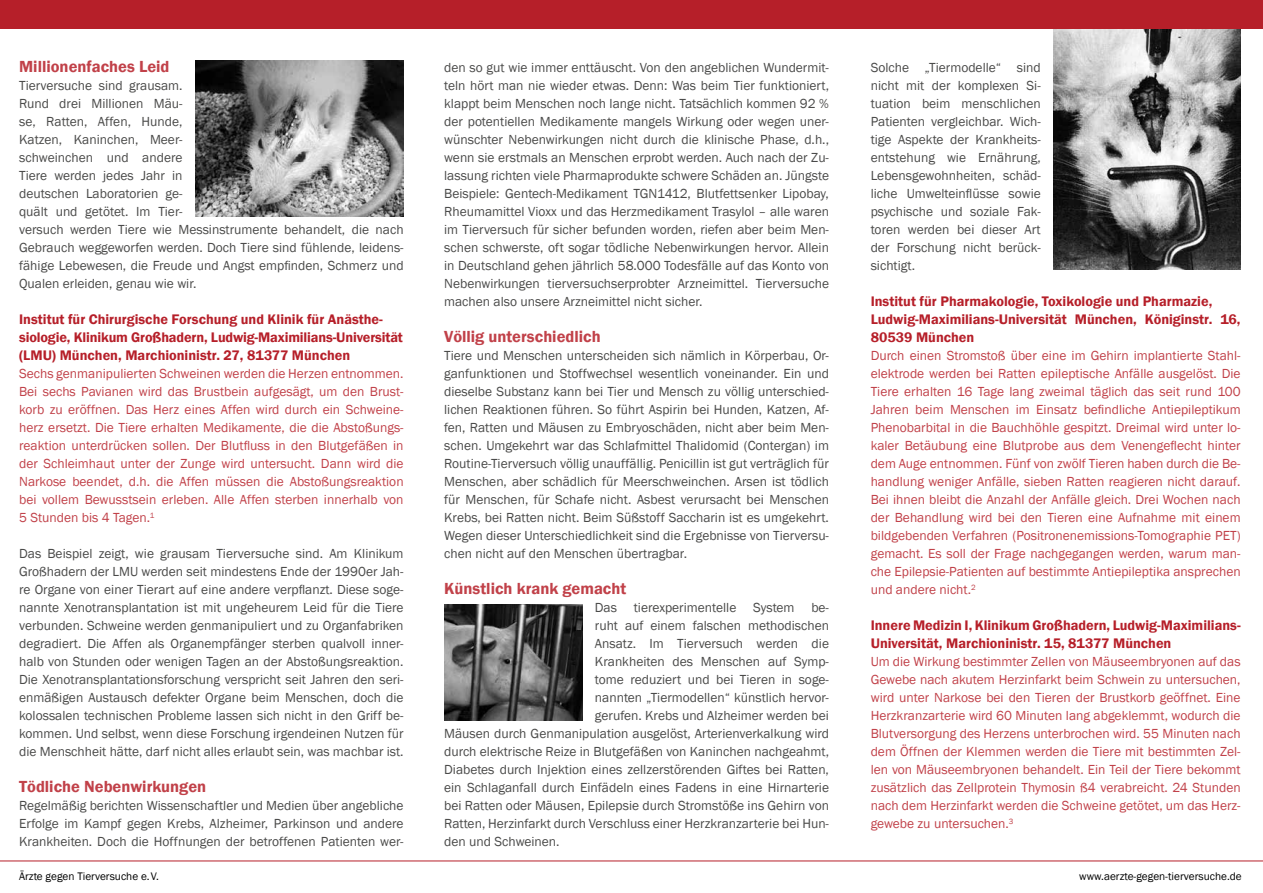
<style>
.page{position:relative;width:1263px;height:893px;background:#fff}
.page>*{position:absolute;margin:0;border:0;box-sizing:border-box;transform-origin:0 0}
.t1{font:600 16.5px "Franklin Gothic";color:#c14149}
.t2{font:600 14.25px/18px "Franklin Gothic";color:#b61f29}
.t3{font:13.5px/18px "Franklin Gothic";color:#4a4a49;text-align:justify}
.t4{font:13.5px/18px "Franklin Gothic";color:#c14149;text-align:justify}
.t5{font:11.25px "Franklin Gothic";color:#000}
</style>
<div class="page">
<hr style="left:0;top:861px;width:1263px;height:1px;background:#b61f29">
<img style="left:1053px;top:29px;width:188px;height:241px">
<div style="left:0;top:0;width:1263px;height:29px;background:#b61f29"></div>
<img style="left:195px;top:60px;width:209px;height:156px">
<img style="left:444px;top:604px;width:138px;height:116px">
<p class="t1" style="left:19px;top:56px;width:152px">Millionenfaches Leid</p>
<p class="t3" style="left:19px;top:77px;width:386px;text-align:left">Tierversuche sind grausam.<br>Rund drei Millionen Mäu-<br>se, Ratten, Affen, Hunde,<br>Katzen, Kaninchen, Meer-<br>schweinchen und andere<br>Tiere werden jedes Jahr in<br>deutschen Laboratorien ge-<br>quält und getötet. Im Tier-<br>versuch werden Tiere wie Messinstrumente behandelt, die nach Gebrauch weggeworfen werden. Doch Tiere sind fühlende, leidens&shy;fähige Lebewesen, die Freude und Angst empfinden, Schmerz und Qualen erleiden, genau wie wir.</p>
<p class="t2" style="left:19px;top:310px;width:385px">Institut für Chirurgische Forschung und Klinik für Anästhe&shy;siologie, Klinikum Großhadern, Ludwig-Maximilians-Universität (LMU) München, Marchioninistr. 27, 81377 München</p>
<p class="t4" style="left:19px;top:365px;width:386px">Sechs genmanipulierten Schweinen werden die Herzen entnommen.<br>Bei sechs Pavianen wird das Brustbein aufgesägt, um den Brust&shy;korb zu eröffnen. Das Herz eines Affen wird durch ein Schweine&shy;herz ersetzt. Die Tiere erhalten Medikamente, die die Abstoßungs&shy;reaktion unterdrücken sollen. Der Blutfluss in den Blutgefäßen in der Schleimhaut unter der Zunge wird untersucht. Dann wird die Narkose beendet, d.h. die Affen müssen die Abstoßungsreaktion bei vollem Bewusstsein erleben. Alle Affen sterben innerhalb von 5 Stunden bis 4 Tagen.<sup>1</sup></p>
<p class="t3" style="left:19px;top:545px;width:386px">Das Beispiel zeigt, wie grausam Tierversuche sind. Am Klinikum Großhadern der LMU werden seit mindestens Ende der 1990er Jah&shy;re Organe von einer Tierart auf eine andere verpflanzt. Diese soge&shy;nannte Xenotransplantation ist mit ungeheurem Leid für die Tiere verbunden. Schweine werden genmanipuliert und zu Organfabriken degradiert. Die Affen als Organempfänger sterben qualvoll inner&shy;halb von Stunden oder wenigen Tagen an der Abstoßungsreaktion.<br>Die Xenotransplantationsforschung verspricht seit Jahren den seri&shy;enmäßigen Austausch defekter Organe beim Menschen, doch die kolossalen technischen Probleme lassen sich nicht in den Griff be&shy;kommen. Und selbst, wenn diese Forschung irgendeinen Nutzen für die Menschheit hätte, darf nicht alles erlaubt sein, was machbar ist.</p>
<p class="t1" style="left:19px;top:776px;width:189px">Tödliche Nebenwirkungen</p>
<p class="t3" style="left:19px;top:797px;width:386px">Regelmäßig berichten Wissenschaftler und Medien über angebliche Erfolge im Kampf gegen Krebs, Alzheimer, Parkinson und andere Krankheiten. Doch die Hoffnungen der betroffenen Patienten wer-</p>
<p class="t3" style="left:444px;top:59px;width:386px">den so gut wie immer enttäuscht. Von den angeblichen Wundermit&shy;teln hört man nie wieder etwas. Denn: Was beim Tier funktioniert, klappt beim Menschen noch lange nicht. Tatsächlich kommen 92 % der potentiellen Medikamente mangels Wirkung oder wegen uner&shy;wünschter Nebenwirkungen nicht durch die klinische Phase, d.h., wenn sie erstmals an Menschen erprobt werden. Auch nach der Zu&shy;lassung richten viele Pharmaprodukte schwere Schäden an. Jüngste Beispiele: Gentech-Medikament TGN1412, Blutfettsenker Lipobay, Rheumamittel Vioxx und das Herzmedikament Trasylol – alle waren im Tierversuch für sicher befunden worden, riefen aber beim Men&shy;schen schwerste, oft sogar tödliche Nebenwirkungen hervor. Allein in Deutschland gehen jährlich 58.000 Todesfälle auf das Konto von Nebenwirkungen tierversuchserprobter Arzneimittel. Tierversuche machen also unsere Arzneimittel nicht sicher.</p>
<p class="t1" style="left:444px;top:326px;width:158px">Völlig unterschiedlich</p>
<p class="t3" style="left:444px;top:347px;width:386px">Tiere und Menschen unterscheiden sich nämlich in Körperbau, Or&shy;ganfunktionen und Stoffwechsel wesentlich voneinander. Ein und dieselbe Substanz kann bei Tier und Mensch zu völlig unterschied&shy;lichen Reaktionen führen. So führt Aspirin bei Hunden, Katzen, Af&shy;fen, Ratten und Mäusen zu Embryoschäden, nicht aber beim Men&shy;schen. Umgekehrt war das Schlafmittel Thalidomid (Contergan) im Routine-Tierversuch völlig unauffällig. Penicillin ist gut verträglich für Menschen, aber schädlich für Meerschweinchen. Arsen ist tödlich für Menschen, für Schafe nicht. Asbest verursacht bei Menschen Krebs, bei Ratten nicht. Beim Süßstoff Saccharin ist es umgekehrt.<br>Wegen dieser Unterschiedlichkeit sind die Ergebnisse von Tierversu&shy;chen nicht auf den Menschen übertragbar.</p>
<p class="t1" style="left:444px;top:578px;width:184px">Künstlich krank gemacht</p>
<p class="t3" style="left:595px;top:599px;width:236px">Das tierexperimentelle System be-</p>
<p class="t3" style="left:595px;top:617px;width:236px">ruht auf einem falschen methodischen</p>
<p class="t3" style="left:595px;top:635px;width:236px">Ansatz. Im Tierversuch werden die</p>
<p class="t3" style="left:595px;top:653px;width:236px">Krankheiten des Menschen auf Symp-</p>
<p class="t3" style="left:595px;top:671px;width:236px">tome reduziert und bei Tieren in soge-</p>
<p class="t3" style="left:595px;top:689px;width:236px">nannten „Tiermodellen“ künstlich hervor-</p>
<p class="t3" style="left:595px;top:707px;width:236px">gerufen. Krebs und Alzheimer werden bei</p>
<p class="t3" style="left:444px;top:725px;width:386px">Mäusen durch Genmanipulation ausgelöst, Arterienverkalkung wird</p>
<p class="t3" style="left:444px;top:743px;width:386px">durch elektrische Reize in Blutgefäßen von Kaninchen nachgeahmt,</p>
<p class="t3" style="left:444px;top:761px;width:386px">Diabetes durch Injektion eines zellzerstörenden Giftes bei Ratten,</p>
<p class="t3" style="left:444px;top:779px;width:386px">ein Schlaganfall durch Einfädeln eines Fadens in eine Hirnarterie</p>
<p class="t3" style="left:444px;top:797px;width:386px">bei Ratten oder Mäusen, Epilepsie durch Stromstöße ins Gehirn von</p>
<p class="t3" style="left:444px;top:815px;width:386px">Ratten, Herzinfarkt durch Verschluss einer Herzkranzarterie bei Hun-</p>
<p class="t3" style="left:444px;top:833px;width:117px">den und Schweinen.</p>
<p class="t3" style="left:871px;top:59px;width:172px">Solche „Tiermodelle“ sind nicht mit der komplexen Si&shy;tuation beim menschlichen Patienten vergleichbar. Wich&shy;tige Aspekte der Krankheits&shy;entstehung wie Ernährung, Lebensgewohnheiten, schäd&shy;liche Umwelteinflüsse sowie psychische und soziale Fak&shy;toren werden bei dieser Art der Forschung nicht berück&shy;sichtigt.</p>
<p class="t2" style="left:871px;top:292px;width:371px">Institut für Pharmakologie, Toxikologie und Pharmazie,<br>Ludwig-Maximilians-Universität München, Königinstr. 16,<br>80539 München</p>
<p class="t4" style="left:871px;top:347px;width:371px">Durch einen Stromstoß über eine im Gehirn implantierte Stahl&shy;elektrode werden bei Ratten epileptische Anfälle ausgelöst. Die Tiere erhalten 16 Tage lang zweimal täglich das seit rund 100<br>Jahren beim Menschen im Einsatz befindliche Antiepileptikum Phenobarbital in die Bauchhöhle gespitzt. Dreimal wird unter lo&shy;kaler Betäubung eine Blutprobe aus dem Venengeflecht hinter dem Auge entnommen. Fünf von zwölf Tieren haben durch die Be&shy;handlung weniger Anfälle, sieben Ratten reagieren nicht darauf.<br>Bei ihnen bleibt die Anzahl der Anfälle gleich. Drei Wochen nach der Behandlung wird bei den Tieren eine Aufnahme mit einem bildgebenden Verfahren (Positronenemissions-Tomographie PET) gemacht. Es soll der Frage nachgegangen werden, warum man&shy;che Epilepsie-Patienten auf bestimmte Antiepileptika ansprechen und andere nicht.<sup>2</sup></p>
<p class="t2" style="left:871px;top:616px;width:371px">Innere Medizin I, Klinikum Großhadern, Ludwig-Maximilians-<br>Universität, Marchioninistr. 15, 81377 München</p>
<p class="t4" style="left:871px;top:653px;width:371px">Um die Wirkung bestimmter Zellen von Mäuseembryonen auf das Gewebe nach akutem Herzinfarkt beim Schwein zu untersuchen, wird unter Narkose bei den Tieren der Brustkorb geöffnet. Eine Herzkranzarterie wird 60 Minuten lang abgeklemmt, wodurch die Blutversorgung des Herzens unterbrochen wird. 55 Minuten nach dem Öffnen der Klemmen werden die Tiere mit bestimmten Zel&shy;len von Mäuseembryonen behandelt. Ein Teil der Tiere bekommt zusätzlich das Zellprotein Thymosin ß4 verabreicht. 24 Stunden nach dem Herzinfarkt werden die Schweine getötet, um das Herz&shy;gewebe zu untersuchen.<sup>3</sup></p>
<p class="t5" style="left:19px;top:869px;width:141px">Ärzte gegen Tierversuche e.V.</p>
<p class="t5" style="left:1079px;top:869px;width:164px">www.aerzte-gegen-tierversuche.de</p>
</div>
